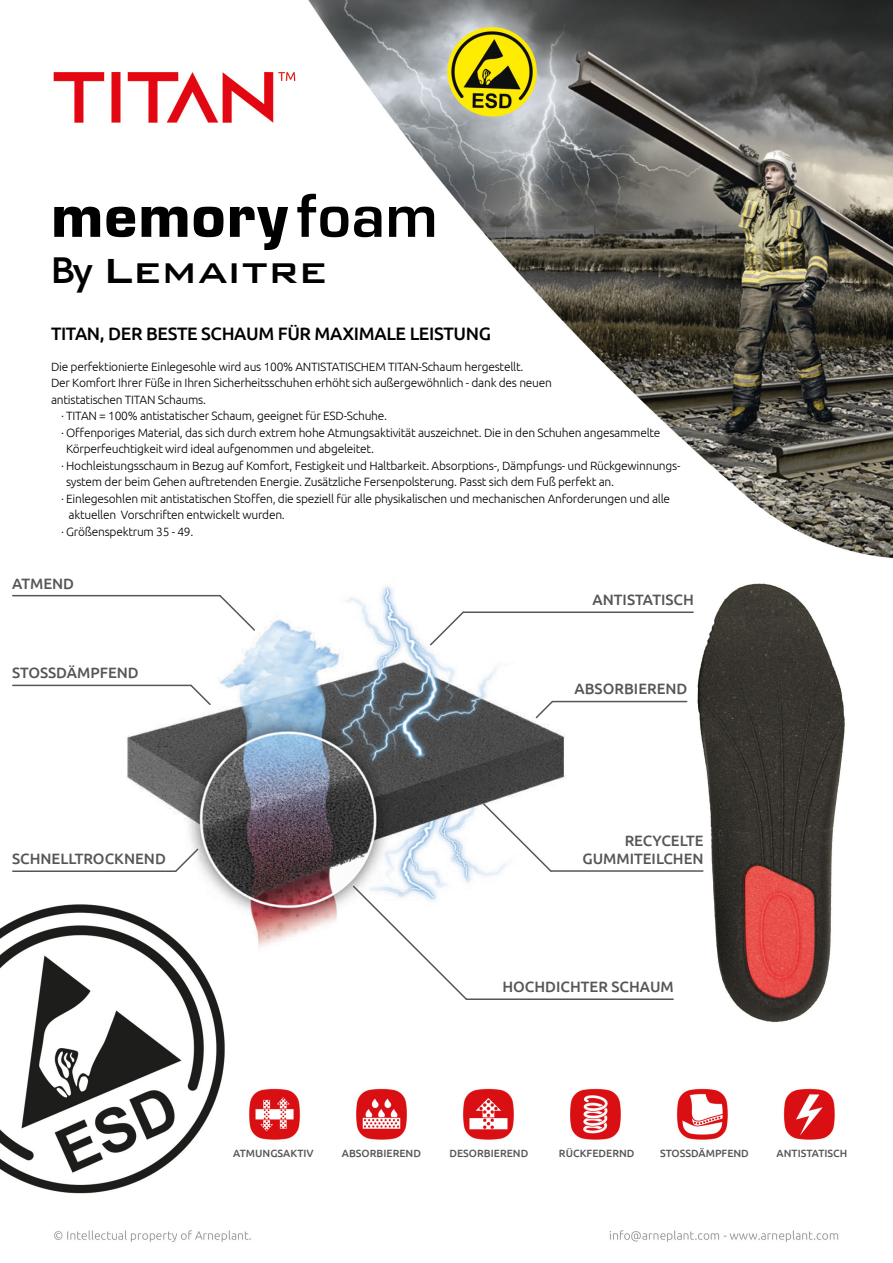
<style>
.page{position:relative;width:893px;height:1263px;background:#fff}
.page>*{position:absolute;margin:0;border:0;box-sizing:border-box;transform-origin:0 0}
.t1{font:900 63.9px "Eurostile";letter-spacing:.02em;color:#000}
.t2{font:500 46.65px "Bank Gothic BT";color:#000}
.t3{font:500 18px "Ubuntu";letter-spacing:-.02em;color:#000}
.t4{font:500 15px/18px "Ubuntu";color:#575656;text-align:right}
.t5{font:300 12px/16.5px "Ubuntu";letter-spacing:-.02em;color:#000}
.t6{font:500 10.5px "Ubuntu";color:#575656}
.s1{font-weight:700}
.s2{font-family:"Cambay Devanagari";font-weight:700}
</style>
<div class="page">
<img style="left:0;top:0;width:893px;height:1242px">
<div style="left:51px;top:194px;width:387px;height:89px;background:#fff"></div>
<hr style="left:13px;top:595px;width:207px;height:1px;background:#575656">
<hr style="left:13px;top:685px;width:178px;height:1px;background:#575656">
<hr style="left:13px;top:870px;width:163px;height:2px;background:#575656">
<hr style="left:463px;top:611px;width:230px;height:2px;background:#575656">
<hr style="left:553px;top:701px;width:134px;height:1px;background:#575656">
<hr style="left:551px;top:870px;width:152px;height:2px;background:#575656">
<hr style="left:466px;top:998px;width:207px;height:2px;background:#575656">
<svg style="left:428px;top:610px;width:37px;height:37px"></svg>
<svg style="left:534px;top:699px;width:20px;height:21px"></svg>
<svg style="left:174px;top:847px;width:26px;height:26px"></svg>
<svg style="left:189px;top:683px;width:23px;height:23px"></svg>
<svg style="left:218px;top:594px;width:38px;height:38px"></svg>
<svg style="left:482px;top:802px;width:71px;height:71px"></svg>
<svg style="left:351px;top:884px;width:117px;height:117px"></svg>
<p class="t1" style="left:51px;top:170px;width:388px">memory <span class="s1">foam</span></p>
<p class="t2" style="left:51px;top:246px;width:278px"><span class="s2">By</span> Lemaitre</p>
<p class="t3" style="left:51px;top:322px;width:441px">TITAN, DER BESTE SCHAUM FÜR MAXIMALE LEISTUNG</p>
<p class="t5" style="left:51px;top:358px;width:474px">Die perfektionierte Einlegesohle wird aus 100% ANTISTATISCHEM TITAN-Schaum hergestellt.</p>
<p class="t5" style="left:51px;top:375px;width:502px">Der Komfort Ihrer Füße in Ihren Sicherheitsschuhen erhöht sich außergewöhnlich - dank des neuen</p>
<p class="t5" style="left:51px;top:391px;width:157px">antistatischen TITAN Schaums.</p>
<p class="t5" style="left:61px;top:408px;width:328px">· TITAN = 100% antistatischer Schaum, geeignet für ESD-Schuhe.</p>
<p class="t5" style="left:66px;top:424px;width:596px;text-indent:-5px">· Offenporiges Material, das sich durch extrem hohe Atmungsaktivität auszeichnet. Die in den Schuhen angesammelte<br>Körperfeuchtigkeit wird ideal aufgenommen und abgeleitet.</p>
<p class="t5" style="left:66px;top:457px;width:616px;text-indent:-5px">· Hochleistungsschaum in Bezug auf Komfort, Festigkeit und Haltbarkeit. Absorptions-, Dämpfungs- und Rückgewinnungs&shy;system der beim Gehen auftretenden Energie. Zusätzliche Fersenpolsterung. Passt sich dem Fuß perfekt an.</p>
<p class="t5" style="left:68px;top:490px;width:603px;text-indent:-7px">· Einlegesohlen mit antistatischen Stoffen, die speziell für alle physikalischen und mechanischen Anforderungen und alle aktuellen Vorschriften entwickelt wurden.</p>
<p class="t5" style="left:61px;top:523px;width:134px">· Größenspektrum 35 - 49.</p>
<p class="t4" style="left:12px;top:574px;width:64px">ATMEND</p>
<p class="t4" style="left:12px;top:663px;width:128px">STOSSDÄMPFEND</p>
<p class="t4" style="left:12px;top:849px;width:155px">SCHNELLTROCKNEND</p>
<p class="t4" style="left:593px;top:590px;width:103px">ANTISTATISCH</p>
<p class="t4" style="left:574px;top:679px;width:114px">ABSORBIEREND</p>
<p class="t4" style="left:582px;top:831px;width:123px">RECYCELTE<br>GUMMITEILCHEN</p>
<p class="t4" style="left:502px;top:977px;width:173px">HOCHDICHTER SCHAUM</p>
<p class="t6" style="left:233px;top:1147px;width:82px">ATMUNGSAKTIV</p>
<p class="t6" style="left:342px;top:1147px;width:81px">ABSORBIEREND</p>
<p class="t6" style="left:449px;top:1147px;width:80px">DESORBIEREND</p>
<p class="t6" style="left:559px;top:1147px;width:77px">RÜCKFEDERND</p>
<p class="t6" style="left:660px;top:1147px;width:90px">STOSSDÄMPFEND</p>
<p class="t6" style="left:777px;top:1147px;width:72px">ANTISTATISCH</p>
</div>
